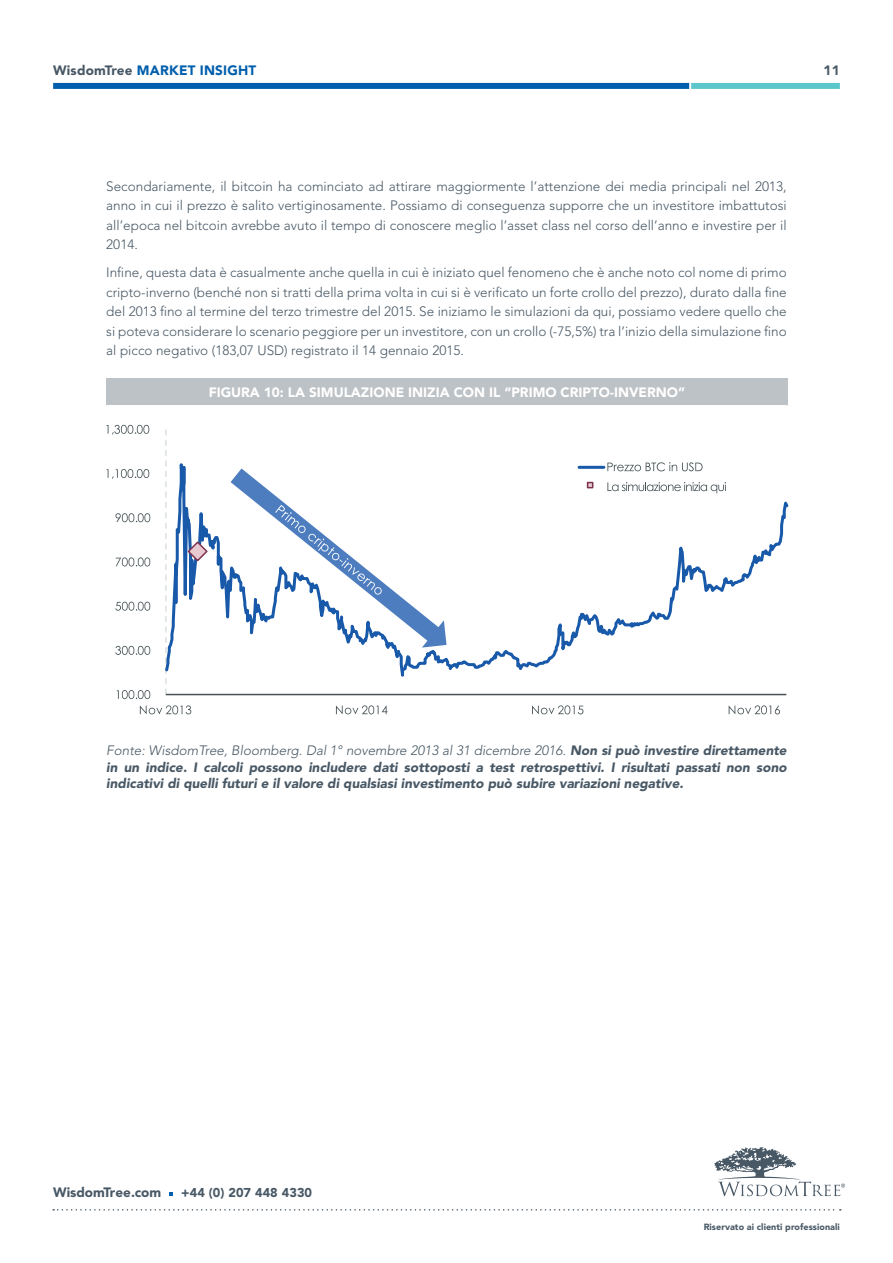
<style>
.page{position:relative;width:893px;height:1263px;background:#fff}
.page>*{position:absolute;margin:0;border:0;box-sizing:border-box;transform-origin:0 0}
.t1{font:300 13.5px/19.5px "Avenir";color:#485865;text-align:justify}
.t2{font:italic 900 13.5px/16.5px "Avenir";color:#485865;text-align:justify}
.t3{font:900 13.5px "Avenir";color:#fff}
.t4{font:900 13.5px "Avenir";letter-spacing:.015em;color:#005eac}
.t5{font:900 13.5px "Avenir";letter-spacing:.005em;color:#485865}
.t6{font:900 12.75px "Avenir";letter-spacing:.005em;color:#485865}
.t7{font:900 9px "Avenir";letter-spacing:.005em;color:#485865}
.s1{color:#485865}
.s2{font-weight:300}
</style>
<div class="page">
<div style="left:53px;top:83px;width:636px;height:6px;background:#005eac"></div>
<div style="left:691px;top:83px;width:149px;height:6px;background:#5bc6cc"></div>
<svg style="left:53px;top:1209px;width:788px;height:1px"></svg>
<svg style="left:714px;top:1147px;width:131px;height:50px"></svg>
<svg style="left:170px;top:1192px;width:3px;height:4px"></svg>
<div style="left:106px;top:378px;width:681px;height:27px;background:#bdc2c6"></div>
<svg style="left:165px;top:378px;width:624px;height:337px"></svg>
<svg style="left:186px;top:540px;width:23px;height:23px"></svg>
<svg style="left:117px;top:690px;width:33px;height:9px"></svg>
<svg style="left:115px;top:646px;width:35px;height:9px"></svg>
<svg style="left:115px;top:602px;width:35px;height:9px"></svg>
<svg style="left:116px;top:557px;width:34px;height:9px"></svg>
<svg style="left:115px;top:513px;width:35px;height:9px"></svg>
<svg style="left:106px;top:469px;width:43px;height:10px"></svg>
<svg style="left:106px;top:425px;width:43px;height:10px"></svg>
<svg style="left:140px;top:705px;width:51px;height:9px"></svg>
<svg style="left:336px;top:705px;width:52px;height:9px"></svg>
<svg style="left:532px;top:705px;width:51px;height:9px"></svg>
<svg style="left:729px;top:705px;width:51px;height:9px"></svg>
<hr style="left:579px;top:466px;width:25px;height:3px;background:#1859a9">
<svg style="left:607px;top:462px;width:95px;height:9px"></svg>
<svg style="left:587px;top:482px;width:6px;height:6px"></svg>
<svg style="left:607px;top:482px;width:119px;height:11px"></svg>
<svg style="left:231px;top:468px;width:215px;height:179px"></svg>
<p class="t4" style="left:53px;top:62px;width:205px"><span class="s1">WisdomTree</span> MARKET INSIGHT</p>
<p class="t5" style="left:824px;top:62px;width:18px">11</p>
<p class="t1" style="left:106px;top:177px;width:682px">Secondariamente, il bitcoin ha cominciato ad attirare maggiormente l’attenzione dei media principali nel 2013, anno in cui il prezzo è salito vertiginosamente. Possiamo di conseguenza supporre che un investitore imbattutosi all’epoca nel bitcoin avrebbe avuto il tempo di conoscere meglio l’asset class nel corso dell’anno e investire per il 2014.</p>
<p class="t1" style="left:106px;top:263px;width:682px">Infine, questa data è casualmente anche quella in cui è iniziato quel fenomeno che è anche noto col nome di primo cripto-inverno (benché non si tratti della prima volta in cui si è verificato un forte crollo del prezzo), durato dalla fine del 2013 fino al termine del terzo trimestre del 2015. Se iniziamo le simulazioni da qui, possiamo vedere quello che si poteva considerare lo scenario peggiore per un investitore, con un crollo (-75,5%) tra l’inizio della simulazione fino al picco negativo (183,07 USD) registrato il 14 gennaio 2015.</p>
<p class="t3" style="left:209px;top:384px;width:478px">FIGURA 10: LA SIMULAZIONE INIZIA CON IL “PRIMO CRIPTO-INVERNO”</p>
<p class="t2" style="left:106px;top:742px;width:682px"><span class="s2">Fonte: WisdomTree, Bloomberg. Dal 1° novembre 2013 al 31 dicembre 2016.</span> Non si può investire direttamente in un indice. I calcoli possono includere dati sottoposti a test retrospettivi. I risultati passati non sono indicativi di quelli futuri e il valore di qualsiasi investimento può subire variazioni negative.</p>
<p class="t5" style="left:53px;top:1184px;width:110px">WisdomTree.com</p>
<p class="t6" style="left:181px;top:1185px;width:132px">+44 (0) 207 448 4330</p>
<p class="t7" style="left:704px;top:1222px;width:138px">Riservato ai clienti professionali</p>
</div>
